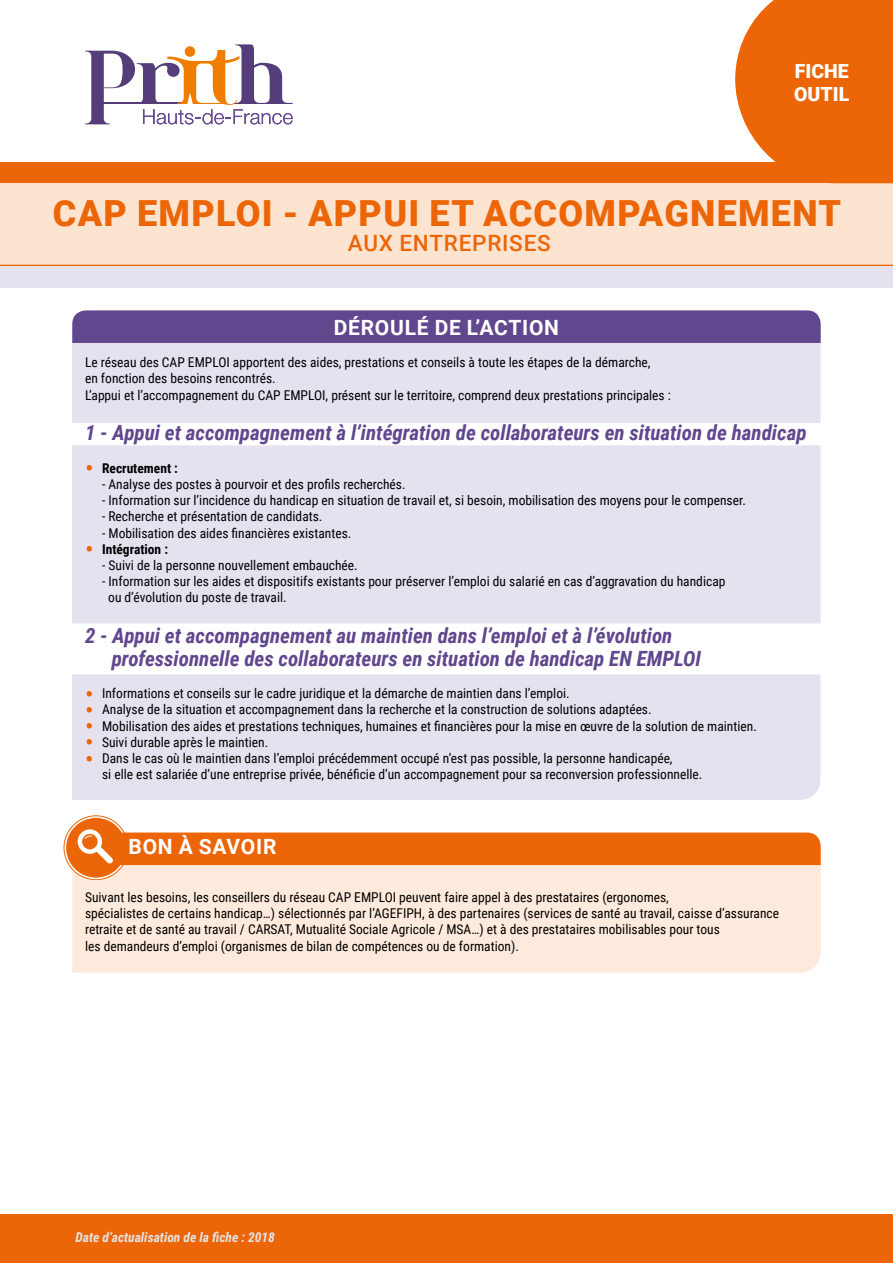
<style>
.page{position:relative;width:893px;height:1263px;background:#fff}
.page>*{position:absolute;margin:0;border:0;box-sizing:border-box;transform-origin:0 0}
.t1{font:900 36px "Roboto";letter-spacing:.035em;color:#ec6608}
.t2{font:500 22.5px "Roboto";letter-spacing:.035em;color:#ec6608}
.t3{font:italic 700 21px/22.5px "Roboto Condensed";color:#61478e}
.t4{font:700 21px "Roboto";letter-spacing:.035em;color:#fff}
.t5{font:900 19.5px/23.4px "Roboto";color:#fff}
.t6{font:13.5px/16.2px "Roboto Condensed";color:#000}
.t7{font:italic 700 13.5px "Roboto Condensed";color:#e3e3e3}
.t8{font:700 13.5px "Roboto Condensed";color:#000}
.s1{font-weight:400;font-size:25.5px;color:#ec6608}
.s2{font-size:25.5px;color:#ec6608}
</style>
<div class="page">
<div style="left:0;top:163px;width:893px;height:21px;background:#ec6608"></div>
<div style="left:0;top:183px;width:893px;height:95px;background:#fde4d0"></div>
<hr style="left:0;top:265px;width:893px;height:1px;background:#ec6608">
<svg style="left:85px;top:44px;width:208px;height:80px"></svg>
<svg style="left:735px;top:0;width:158px;height:163px;background:#ed721b"></svg>
<div style="left:0;top:1214px;width:893px;height:49px;background:#ec6608"></div>
<div style="left:72px;top:869px;width:749px;height:104px;background:#feeadc"></div>
<div style="left:72px;top:343px;width:748px;height:457px;background:#e6e1ef"></div>
<div style="left:72px;top:310px;width:749px;height:33px;background:#61478e"></div>
<div style="left:32px;top:423px;width:828px;height:22px;background:#fff;border-radius:9px"></div>
<div style="left:32px;top:623px;width:828px;height:51px;background:#fff;border-radius:24px"></div>
<svg style="left:64px;top:816px;width:64px;height:64px"></svg>
<div style="left:64px;top:815px;width:64px;height:65px;border:1px solid #eb6608;border-radius:50%"></div>
<div style="left:66px;top:818px;width:60px;height:60px;background:#eb6608;border-radius:50%"></div>
<div style="left:78px;top:829px;width:24px;height:25px;border:4px solid #fff;border-radius:50%"></div>
<svg style="left:84px;top:832px;width:737px;height:37px;background:#ee7723"></svg>
<div style="left:0;top:266px;width:893px;height:21px;background:#e6e1ef"></div>
<h3 class="t5" style="left:794px;top:58px;width:57px">FICHE<br>OUTIL</h3>
<h1 class="t1" style="left:53px;top:188px;width:790px">CAP EMPLOI - APPUI ET ACCOMPAGNEMENT</h1>
<h2 class="t2" style="left:348px;top:228px;width:205px">AUX ENTREPRISES</h2>
<h3 class="t4" style="left:334px;top:312px;width:227px">DÉROULÉ DE L’ACTION</h3>
<p class="t6" style="left:85px;top:354px;width:587px">Le réseau des CAP EMPLOI apportent des aides, prestations et conseils à toute les étapes de la démarche,<br>en fonction des besoins rencontrés.<br>L’appui et l’accompagnement du CAP EMPLOI, présent sur le territoire, comprend deux prestations principales :</p>
<h3 class="t3" style="left:85px;top:421px;width:723px">1 - Appui et accompagnement à l’intégration de collaborateurs en situation de handicap</h3>
<p class="t8" style="left:85px;top:458px;width:94px"><span class="s1">•</span> Recrutement :</p>
<p class="t6" style="left:102px;top:476px;width:305px">- Analyse des postes à pourvoir et des profils recherchés.</p>
<p class="t6" style="left:102px;top:492px;width:645px">- Information sur l’incidence du handicap en situation de travail et, si besoin, mobilisation des moyens pour le compenser.</p>
<p class="t6" style="left:102px;top:508px;width:222px">- Recherche et présentation de candidats.</p>
<p class="t6" style="left:102px;top:524px;width:251px">- Mobilisation des aides financières existantes.</p>
<p class="t8" style="left:85px;top:539px;width:85px"><span class="s1">•</span> Intégration :</p>
<p class="t6" style="left:102px;top:557px;width:257px">- Suivi de la personne nouvellement embauchée.</p>
<p class="t6" style="left:108px;top:573px;width:619px;text-indent:-6px">- Information sur les aides et dispositifs existants pour préserver l’emploi du salarié en cas d’aggravation du handicap ou d’évolution du poste de travail.</p>
<h3 class="t3" style="left:112px;top:624px;width:591px;text-indent:-27px">2 - Appui et accompagnement au maintien dans l’emploi et à l’évolution professionnelle des collaborateurs en situation de handicap EN EMPLOI</h3>
<p class="t6" style="left:85px;top:685px;width:486px"><span class="s2">•</span> Informations et conseils sur le cadre juridique et la démarche de maintien dans l’emploi.</p>
<p class="t6" style="left:85px;top:701px;width:568px"><span class="s2">•</span> Analyse de la situation et accompagnement dans la recherche et la construction de solutions adaptées.</p>
<p class="t6" style="left:85px;top:717px;width:673px"><span class="s2">•</span> Mobilisation des aides et prestations techniques, humaines et financières pour la mise en œuvre de la solution de maintien.</p>
<p class="t6" style="left:85px;top:733px;width:185px"><span class="s2">•</span> Suivi durable après le maintien.</p>
<p class="t6" style="left:102px;top:750px;width:602px;text-indent:-17px"><span class="s2">•</span> Dans le cas où le maintien dans l’emploi précédemment occupé n’est pas possible, la personne handicapée,<br>si elle est salariée d’une entreprise privée, bénéficie d’un accompagnement pour sa reconversion professionnelle.</p>
<h3 class="t4" style="left:129px;top:832px;width:149px">BON À SAVOIR</h3>
<p class="t6" style="left:85px;top:888px;width:696px">Suivant les besoins, les conseillers du réseau CAP EMPLOI peuvent faire appel à des prestataires (ergonomes,<br>spécialistes de certains handicap…) sélectionnés par l’AGEFIPH, à des partenaires (services de santé au travail, caisse d’assurance retraite et de santé au travail / CARSAT, Mutualité Sociale Agricole / MSA…) et à des prestataires mobilisables pour tous<br>les demandeurs d’emploi (organismes de bilan de compétences ou de formation).</p>
<p class="t7" style="left:75px;top:1228px;width:201px">Date d’actualisation de la fiche : 2018</p>
</div>
